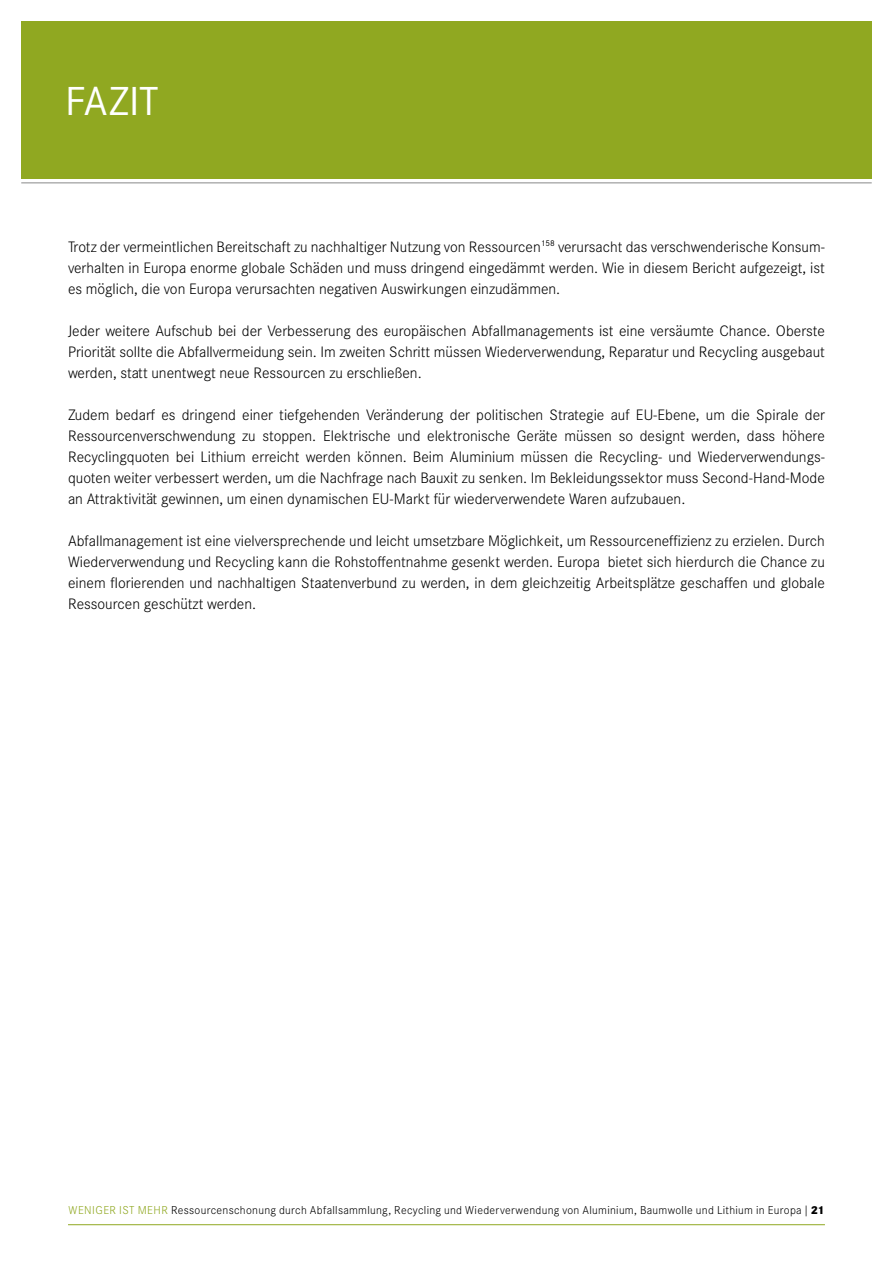
<style>
.page{position:relative;width:893px;height:1263px;background:#fff}
.page>*{position:absolute;margin:0;border:0;box-sizing:border-box;transform-origin:0 0}
.t1{font:39.75px "Corporate S";color:#fff}
.t2{font:300 14.85px/21px "Corporate S";color:#000;text-align:justify}
.t3{font:300 11.25px "Corporate S";letter-spacing:.025em;color:#000}
.s1{color:#90a821}
.s2{font-weight:800}
</style>
<div class="page">
<hr style="left:68px;top:1224px;width:757px;height:1px;background:#90a821">
<div style="left:21px;top:21px;width:851px;height:158px;background:#90a821"></div>
<hr style="left:21px;top:182px;width:851px;height:1px;background:#9c9d9d">
<h1 class="t1" style="left:65px;top:78px;width:78px">Fazit</h1>
<p class="t2" style="left:68px;top:236px;width:758px">Trotz der vermeintlichen Bereitschaft zu nachhaltiger N utzung von Ressourcen<sup>158</sup> verursacht das verschwenderische Konsum&shy;verhalten in Europa enorme globale Schäden und muss dringend eingedämmt werden. Wie in diesem Bericht aufgezeigt, ist es möglich, die von Europa verursachten negativen Auswirkungen einzudämmen.</p>
<p class="t2" style="left:68px;top:320px;width:758px">Jeder weitere Aufschub bei der Verbesserung des europäischen Abfallmanagements ist eine versäumte Chance. Oberste Priorität sollte die Abfallvermeidung sein. I m zweiten Schritt müssen Wiederverwendung, Reparatur und Recycling ausgebaut werden, statt unentwegt neue Ressourcen zu erschließen.</p>
<p class="t2" style="left:68px;top:404px;width:758px">Zudem bedarf es dringend einer tiefgehenden Veränderung der politischen Strategie auf EU-Ebene, um die Spirale der Ressourcenverschwendung zu stoppen. Elektrische und elektronische Geräte müssen so designt werden, dass höhere Recyclingquoten bei Lithium erreicht werden können. Beim Aluminium müssen die Recycling- und Wiederverwendungs&shy;quoten weiter verbessert werden, um die Nachfrage nach Bauxit zu senken. I m Bekleidungssektor muss Second-Hand-Mode an Attraktivität gewinnen, um einen dynamischen EU-Markt für wiederverwendete Waren aufzubauen.</p>
<p class="t2" style="left:68px;top:530px;width:758px">Abfallmanagement ist eine vielversprechende und leicht umsetzbare Möglichkeit, um Ressourceneffizienz zu erzielen. Durch Wiederverwendung und Recycling kann die Rohstoffentnahme gesenkt werden. Europa bietet sich hierdurch die Chance zu einem florierenden und nachhaltigen Staatenverbund zu werden, in dem gleichzeitig Arbeitsplätze geschaffen und globale Ressourcen geschützt werden.</p>
<p class="t3" style="left:69px;top:1203px;width:758px"><span class="s1">Weniger ist mehr</span> Ressourcenschonung durch Abfallsammlung, Recycling und Wiederverwendung von Aluminium, Baumwolle und Lithium in Europa | <span class="s2">21</span></p>
</div>
